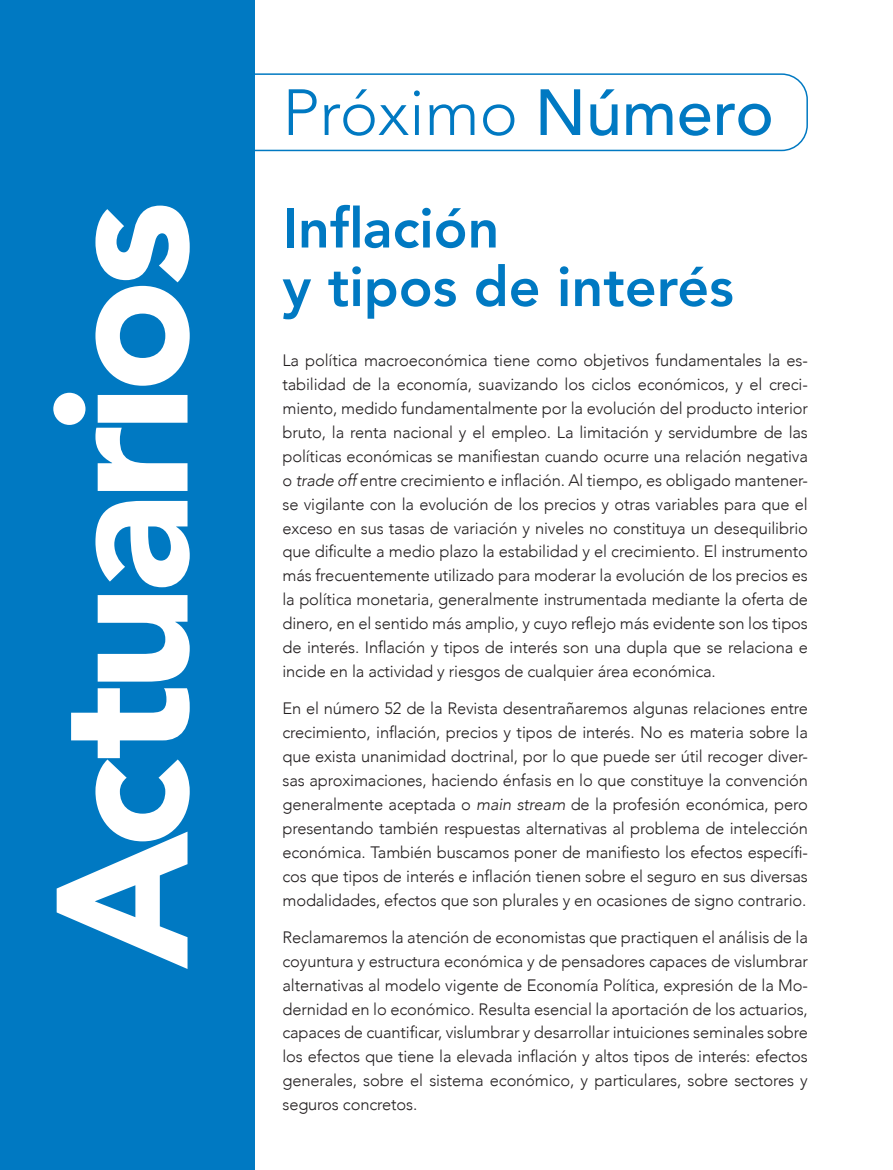
<style>
.page{position:relative;width:893px;height:1170px;background:#fff}
.page>*{position:absolute;margin:0;border:0;box-sizing:border-box;transform-origin:0 0}
.t1{font:900 184.8px "Avenir LT Std";letter-spacing:-.04em;color:#fff}
.t2{font:300 64.5px "Avenir";color:#0079c2}
.t3{font:800 55.5px/58.5px "Avenir";color:#0079c2}
.t4{font:300 16.5px/24px "Avenir";letter-spacing:-.01em;color:#231f20;text-align:justify}
.s1{font-weight:500}
.s2{font-style:italic}
</style>
<div class="page">
<div style="left:0;top:0;width:254px;height:1169px;background:#0079c2"></div>
<div style="left:197px;top:73px;width:611px;height:78px;border:2px solid #0079c2;border-radius:26px"></div>
<h1 class="t1" style="left:11px;top:968px;width:769px;rotate:-90deg">Actuarios</h1>
<h2 class="t2" style="left:282px;top:75px;width:493px">Próximo <span class="s1">Número</span></h2>
<h3 class="t3" style="left:282px;top:199px;width:453px">Inflación<br>y tipos de interés</h3>
<p class="t4" style="left:282px;top:348px;width:527px">La política macroeconómica tiene como objetivos fundamentales la es&shy;tabilidad de la economía, suavizando los ciclos económicos, y el creci&shy;miento, medido fundamentalmente por la evolución del producto interior bruto, la renta nacional y el empleo. La limitación y servidumbre de las políticas económicas se manifiestan cuando ocurre una relación negativa o <span class="s2">trade off</span> entre crecimiento e inflación. Al tiempo, es obligado mantener&shy;se vigilante con la evolución de los precios y otras variables para que el exceso en sus tasas de variación y niveles no constituya un desequilibrio que dificulte a medio plazo la estabilidad y el crecimiento. El instrumento más frecuentemente utilizado para moderar la evolución de los precios es la política monetaria, generalmente instrumentada mediante la oferta de dinero, en el sentido más amplio, y cuyo reflejo más evidente son los tipos de interés. Inflación y tipos de interés son una dupla que se relaciona e incide en la actividad y riesgos de cualquier área económica.</p>
<p class="t4" style="left:282px;top:696px;width:527px">En el número 52 de la Revista desentrañaremos algunas relaciones entre crecimiento, inflación, precios y tipos de interés. No es materia sobre la que exista unanimidad doctrinal, por lo que puede ser útil recoger diver&shy;sas aproximaciones, haciendo énfasis en lo que constituye la convención generalmente aceptada o <span class="s2">main stream</span> de la profesión económica, pero presentando también respuestas alternativas al problema de intelección económica. También buscamos poner de manifiesto los efectos específi&shy;cos que tipos de interés e inflación tienen sobre el seguro en sus diversas modalidades, efectos que son plurales y en ocasiones de signo contrario.</p>
<p class="t4" style="left:282px;top:924px;width:527px">Reclamaremos la atención de economistas que practiquen el análisis de la coyuntura y estructura económica y de pensadores capaces de vislumbrar alternativas al modelo vigente de Economía Política, expresión de la Mo&shy;dernidad en lo económico. Resulta esencial la aportación de los actuarios, capaces de cuantificar, vislumbrar y desarrollar intuiciones seminales sobre los efectos que tiene la elevada inflación y altos tipos de interés: efectos generales, sobre el sistema económico, y particulares, sobre sectores y seguros concretos.</p>
</div>
